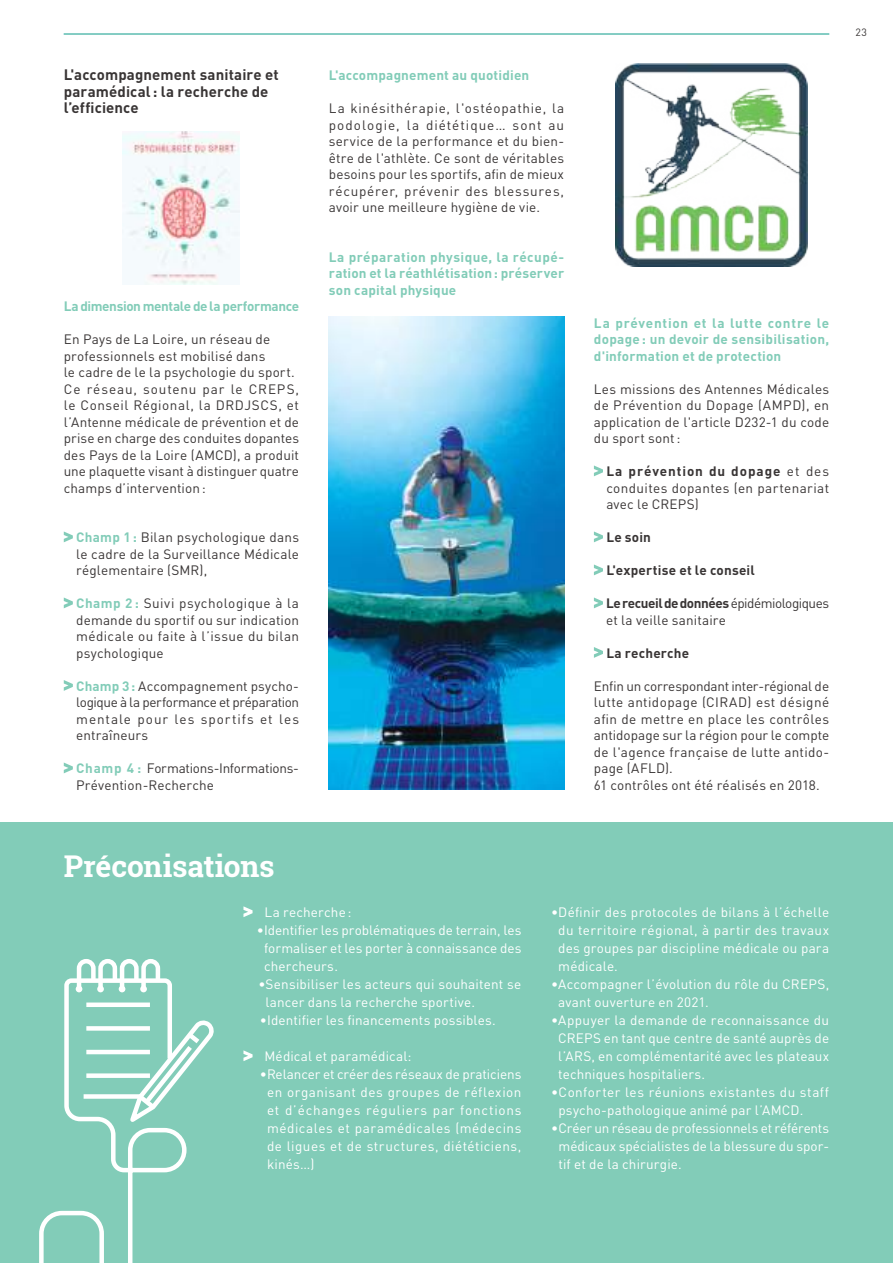
<style>
.page{position:relative;width:893px;height:1263px;background:#fff}
.page>*{position:absolute;margin:0;border:0;box-sizing:border-box;transform-origin:0 0}
.t1{font:700 30px "Roboto Slab";letter-spacing:-.005em;color:#fff}
.t2{font:700 15px/16.5px "DIN Pro";letter-spacing:.01em;color:#393535}
.t3{font:13.5px/16.5px "DIN Pro";letter-spacing:.015em;color:#393535;text-align:justify}
.t4{font:13.5px/18px "DIN Pro";letter-spacing:.015em;color:#fff;text-align:justify}
.t5{font:700 13.5px/16.5px "DIN Pro";letter-spacing:.01em;color:#82ccb8;text-align:justify}
.t6{font:13.5px/16.5px "DIN Pro";letter-spacing:-.005em;color:#393535}
.t7{font:700 13.5px "DIN Pro";letter-spacing:.015em;color:#393535}
.t8{font:700 13.5px "DIN Pro";letter-spacing:-.03em;color:#82ccb8}
.t9{font:10.5px "DIN Pro";color:#393535}
.s1{font-weight:700;color:#82ccb8}
.s2{font-weight:700}
</style>
<div class="page">
<div style="left:0;top:823px;width:893px;height:440px;background:#82ccb8"></div>
<hr style="left:64px;top:33px;width:765px;height:2px;background:#82ccb8">
<svg style="left:243px;top:906px;width:10px;height:11px"></svg>
<svg style="left:243px;top:1050px;width:10px;height:11px"></svg>
<svg style="left:594px;top:465px;width:9px;height:11px"></svg>
<svg style="left:594px;top:531px;width:9px;height:11px"></svg>
<svg style="left:594px;top:564px;width:9px;height:11px"></svg>
<svg style="left:594px;top:597px;width:9px;height:11px"></svg>
<svg style="left:594px;top:647px;width:9px;height:11px"></svg>
<img style="left:616px;top:64px;width:191px;height:202px">
<svg style="left:64px;top:531px;width:9px;height:11px"></svg>
<svg style="left:64px;top:597px;width:9px;height:11px"></svg>
<svg style="left:64px;top:680px;width:9px;height:11px"></svg>
<svg style="left:64px;top:762px;width:9px;height:11px"></svg>
<img style="left:123px;top:132px;width:117px;height:152px">
<svg style="left:39px;top:959px;width:175px;height:304px"></svg>
<img style="left:329px;top:317px;width:235px;height:473px">
<p class="t2" style="left:64px;top:66px;width:217px">L'accompagnement sanitaire et paramédical: la recherche de l’efficience</p>
<p class="t8" style="left:64px;top:297px;width:237px">La dimension mentale de la performance</p>
<p class="t3" style="left:64px;top:331px;width:237px;text-align:left">En Pays de La Loire, un réseau de professionnels est mobilisé dans<br>le cadre de le la psychologie du sport.<br>Ce réseau, soutenu par le CREPS, le Conseil Régional, la DRDJSCS, et l’Antenne médicale de prévention et de prise en charge des conduites dopantes des Pays de la Loire (AMCD), a produit une plaquette visant à distinguer quatre champs d’intervention:</p>
<p class="t3" style="left:76px;top:529px;width:224px"><span class="s1">Champ 1 :</span> Bilan psychologique dans le cadre de la Surveillance Médicale réglementaire (SMR),</p>
<p class="t3" style="left:76px;top:595px;width:224px"><span class="s1">Champ 2 :</span> Suivi psychologique à la demande du sportif ou sur indication médicale ou faite à l’issue du bilan psychologique</p>
<p class="t3" style="left:76px;top:677px;width:224px"><span class="s1">Champ 3:</span> Accompagnement psycho&shy;logique à la performance et préparation mentale pour les sportifs et les entraîneurs</p>
<p class="t6" style="left:76px;top:760px;width:224px"><span class="s1">Champ 4 :</span> Formations-Informations-<br>Prévention-Recherche</p>
<h1 class="t1" style="left:64px;top:845px;width:212px">Préconisations</h1>
<p class="t5" style="left:329px;top:67px;width:202px">L'accompagnement au quotidien</p>
<p class="t3" style="left:329px;top:100px;width:237px">La kinésithérapie, l'ostéopathie, la podologie, la diététique… sont au service de la performance et du bien&shy;être de l'athlète. Ce sont de véritables besoins pour les sportifs, afin de mieux récupérer, prévenir des blessures, avoir une meilleure hygiène de vie.</p>
<p class="t5" style="left:329px;top:248px;width:237px">La préparation physique, la récupé&shy;ration et la réathlétisation: préserver son capital physique</p>
<p class="t5" style="left:594px;top:314px;width:237px">La prévention et la lutte contre le dopage : un devoir de sensibilisation, d'information et de protection</p>
<p class="t3" style="left:594px;top:380px;width:237px">Les missions des Antennes Médicales de Prévention du Dopage (AMPD), en application de l'article D232-1 du code du sport sont:</p>
<p class="t3" style="left:606px;top:463px;width:224px"><span class="s2">La prévention du dopage</span> et des conduites dopantes (en partenariat avec le CREPS)</p>
<p class="t7" style="left:606px;top:528px;width:46px">Le soin</p>
<p class="t7" style="left:606px;top:561px;width:150px">L'expertise et le conseil</p>
<p class="t3" style="left:606px;top:595px;width:225px"><span class="s2">Le recueil de données</span> épidémiologiques et la veille sanitaire</p>
<p class="t7" style="left:606px;top:644px;width:84px">La recherche</p>
<p class="t3" style="left:594px;top:677px;width:237px;text-align:left">Enfin un correspondant inter-régional de lutte antidopage (CIRAD) est désigné afin de mettre en place les contrôles antidopage sur la région pour le compte de l'agence française de lutte antido&shy;page (AFLD).<br>61 contrôles ont été réalisés en 2018.</p>
<p class="t4" style="left:264px;top:903px;width:89px">La recherche:</p>
<p class="t4" style="left:264px;top:921px;width:259px;text-indent:-7px">•Identifier les problématiques de terrain, les formaliser et les porter à connaissance des chercheurs.</p>
<p class="t4" style="left:266px;top:975px;width:257px;text-indent:-7px">•Sensibiliser les acteurs qui souhaitent se lancer dans la recherche sportive.</p>
<p class="t4" style="left:260px;top:1011px;width:237px">•Identifier les financements possibles.</p>
<p class="t4" style="left:264px;top:1047px;width:149px">Médical et paramédical:</p>
<p class="t4" style="left:267px;top:1065px;width:256px;text-indent:-7px">•Relancer et créer des réseaux de praticiens en organisant des groupes de réflexion et d’échanges réguliers par fonctions médicales et paramédicales (médecins de ligues et de structures, diététiciens, kinés…)</p>
<p class="t4" style="left:558px;top:902px;width:272px;text-indent:-7px">•Définir des protocoles de bilans à l’échelle du territoire régional, à partir des travaux des groupes par discipline médicale ou para médicale.</p>
<p class="t4" style="left:558px;top:974px;width:273px;text-indent:-7px">•Accompagner l’évolution du rôle du CREPS, avant ouverture en 2021.</p>
<p class="t4" style="left:558px;top:1010px;width:272px;text-indent:-7px">•Appuyer la demande de reconnaissance du CREPS en tant que centre de santé auprès de l’ARS, en complémentarité avec les plateaux techniques hospitaliers.</p>
<p class="t4" style="left:558px;top:1082px;width:272px;text-indent:-7px">•Conforter les réunions existantes du staff psycho-pathologique animé par l’AMCD.</p>
<p class="t4" style="left:558px;top:1118px;width:272px;text-indent:-7px">•Créer un réseau de professionnels et référents médicaux spécialistes de la blessure du spor&shy;tif et de la chirurgie.</p>
<p class="t9" style="left:855px;top:25px;width:13px">23</p>
</div>
